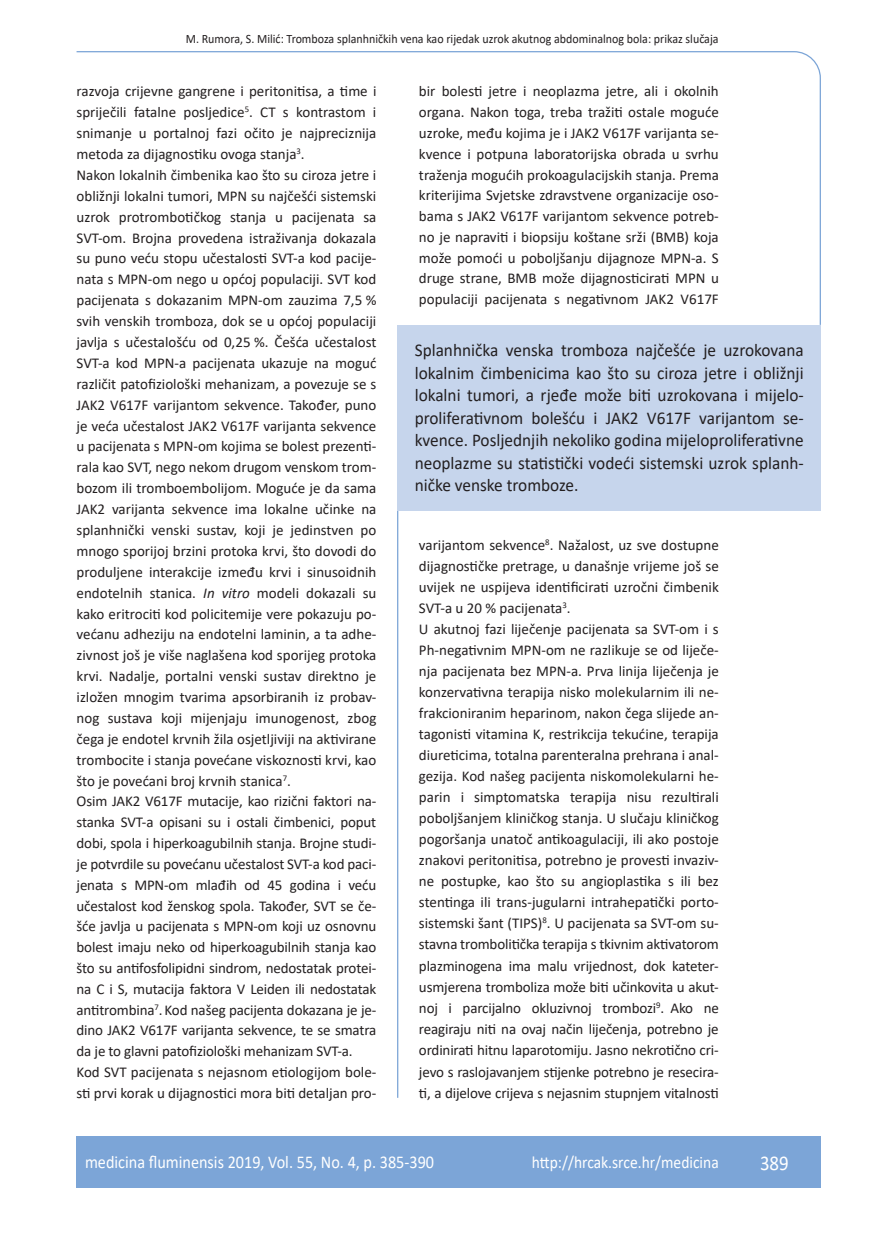
<style>
.page{position:relative;width:872px;height:1234px;background:#fff}
.page>*{position:absolute;margin:0;border:0;box-sizing:border-box;transform-origin:0 0}
.t1{font:21px "Calibri";color:#fff;scale:.9 1}
.anterfile{font:18px/22.5px "Calibri";color:#231f20;text-align:justify;scale:.96 1}
.t2{font:18px "Calibri";color:#fff;scale:.9 1}
.t3{font:17.25px "Calibri";color:#fff;scale:.9 1}
.osnovni_tekst{font:15px/20.9px "Calibri";color:#231f20;text-align:justify}
.glava{font:12.75px "Calibri";color:#231f20;scale:.94 1}
.s1{font-style:italic}
</style>
<div class="page">
<svg style="left:76px;top:51px;width:745px;height:275px"></svg>
<hr style="left:397px;top:509px;width:1px;height:588px;background:#7ca5d7">
<div style="left:77px;top:1135px;width:744px;height:51px;background:#7ca5d7"></div>
<div style="left:398px;top:325px;width:423px;height:185px;background:#c6d5ec"></div>
<p class="glava" style="left:186px;top:29px;width:568px">M. Rumora, S. Milić: Tromboza splanhničkih vena kao rijedak uzrok akutnog abdominalnog bola: prikaz slučaja</p>
<p class="osnovni_tekst" style="left:77px;top:81px;width:301px">razvoja crijevne gangrene i peritonitisa, a time i spriječili fatalne posljedice<sup>5</sup>. CT s kontrastom i snimanje u portalnoj fazi očito je najpreciznija metoda za dijagnostiku ovoga stanja<sup>3</sup>.</p>
<p class="osnovni_tekst" style="left:77px;top:164px;width:301px">Nakon lokalnih čimbenika kao što su ciroza jetre i obližnji lokalni tumori, MPN su najčešći sistemski uzrok protrombotičkog stanja u pacijenata sa SVT-om. Brojna provedena istraživanja dokazala su puno veću stopu učestalosti SVT-a kod pacije&shy;nata s MPN-om nego u općoj populaciji. SVT kod pacijenata s dokazanim MPN-om zauzima 7,5 % svih venskih tromboza, dok se u općoj populaciji javlja s učestalošću od 0,25 %. Češća učestalost SVT-a kod MPN-a pacijenata ukazuje na moguć različit patofiziološki mehanizam, a povezuje se s JAK2 V617F varijantom sekvence. Također, puno je veća učestalost JAK2 V617F varijanta sekvence u pacijenata s MPN-om kojima se bolest prezenti&shy;rala kao SVT, nego nekom drugom venskom trom&shy;bozom ili tromboembolijom. Moguće je da sama JAK2 varijanta sekvence ima lokalne učinke na splanhnički venski sustav, koji je jedinstven po mnogo sporijoj brzini protoka krvi, što dovodi do produljene interakcije između krvi i sinusoidnih endotelnih stanica. <span class="s1">In vitro</span> modeli dokazali su kako eritrociti kod policitemije vere pokazuju po&shy;većanu adheziju na endotelni laminin, a ta adhe&shy;zivnost još je više naglašena kod sporijeg protoka krvi. Nadalje, portalni venski sustav direktno je izložen mnogim tvarima apsorbiranih iz probav&shy;nog sustava koji mijenjaju imunogenost, zbog čega je endotel krvnih žila osjetljiviji na aktivirane trombocite i stanja povećane viskoznosti krvi, kao što je povećani broj krvnih stanica<sup>7</sup>.</p>
<p class="osnovni_tekst" style="left:77px;top:790px;width:301px">Osim JAK2 V617F mutacije, kao rizični faktori na&shy;stanka SVT-a opisani su i ostali čimbenici, poput dobi, spola i hiperkoagubilnih stanja. Brojne studi&shy;je potvrdile su povećanu učestalost SVT-a kod paci&shy;jenata s MPN-om mlađih od 45 godina i veću učestalost kod ženskog spola. Također, SVT se če&shy;šće javlja u pacijenata s MPN-om koji uz osnovnu bolest imaju neko od hiperkoagubilnih stanja kao što su antifosfolipidni sindrom, nedostatak protei&shy;na C i S, mutacija faktora V Leiden ili nedostatak antitrombina<sup>7</sup>.Kod našeg pacijenta dokazana je je&shy;dino JAK2 V617F varijanta sekvence, te se smatra da je to glavni patofiziološki mehanizam SVT-a.</p>
<p class="osnovni_tekst" style="left:77px;top:1060px;width:301px">Kod SVT pacijenata s nejasnom etiologijom bole&shy;sti prvi korak u dijagnostici mora biti detaljan pro-</p>
<p class="osnovni_tekst" style="left:419px;top:81px;width:301px">bir bolesti jetre i neoplazma jetre, ali i okolnih organa. Nakon toga, treba tražiti ostale moguće uzroke, među kojima je i JAK2 V617F varijanta se&shy;kvence i potpuna laboratorijska obrada u svrhu traženja mogućih prokoagulacijskih stanja. Prema kriterijima Svjetske zdravstvene organizacije oso&shy;bama s JAK2 V617F varijantom sekvence potreb&shy;no je napraviti i biopsiju koštane srži (BMB) koja može pomoći u poboljšanju dijagnoze MPN-a. S druge strane, BMB može dijagnosticirati MPN u populaciji pacijenata s negativnom JAK2 V617F</p>
<p class="anterfile" style="left:415px;top:338px;width:407px">Splanhnička venska tromboza najčešće je uzrokovana lokalnim čimbenicima kao što su ciroza jetre i obližnji lokalni tumori, a rjeđe može biti uzrokovana i mijelo&shy;proliferativnom bolešću i JAK2 V617F varijantom se&shy;kvence. Posljednjih nekoliko godina mijeloproliferativne neoplazme su statistički vodeći sistemski uzrok splanh&shy;ničke venske tromboze.</p>
<p class="osnovni_tekst" style="left:419px;top:534px;width:301px">varijantom sekvence<sup>8</sup>. Nažalost, uz sve dostupne dijagnostičke pretrage, u današnje vrijeme još se uvijek ne uspijeva identificirati uzročni čimbenik SVT-a u 20 % pacijenata<sup>3</sup>.</p>
<p class="osnovni_tekst" style="left:419px;top:618px;width:301px">U akutnoj fazi liječenje pacijenata sa SVT-om i s Ph-negativnim MPN-om ne razlikuje se od liječe&shy;nja pacijenata bez MPN-a. Prva linija liječenja je konzervativna terapija nisko molekularnim ili ne&shy;frakcioniranim heparinom, nakon čega slijede an&shy;tagonisti vitamina K, restrikcija tekućine, terapija diureticima, totalna parenteralna prehrana i anal&shy;gezija. Kod našeg pacijenta niskomolekularni he&shy;parin i simptomatska terapija nisu rezultirali poboljšanjem kliničkog stanja. U slučaju kliničkog pogoršanja unatoč antikoagulaciji, ili ako postoje znakovi peritonitisa, potrebno je provesti invaziv&shy;ne postupke, kao što su angioplastika s ili bez stentinga ili trans-jugularni intrahepatički porto&shy;sistemski šant (TIPS)<sup>8</sup>. U pacijenata sa SVT-om su&shy;stavna trombolitička terapija s tkivnim aktivatorom plazminogena ima malu vrijednost, dok kateter&shy;usmjerena tromboliza može biti učinkovita u akut&shy;noj i parcijalno okluzivnoj trombozi<sup>9</sup>. Ako ne reagiraju niti na ovaj način liječenja, potrebno je ordinirati hitnu laparotomiju. Jasno nekrotično cri&shy;jevo s raslojavanjem stijenke potrebno je resecira&shy;ti, a dijelove crijeva s nejasnim stupnjem vitalnosti</p>
<p class="t2" style="left:85px;top:1149px;width:389px">medicina fluminensis 2019, Vol. 55, No. 4, p. 385-390</p>
<p class="t3" style="left:532px;top:1150px;width:209px">http://hrcak.srce.hr/medicina</p>
<p class="t1" style="left:760px;top:1147px;width:33px">389</p>
</div>
